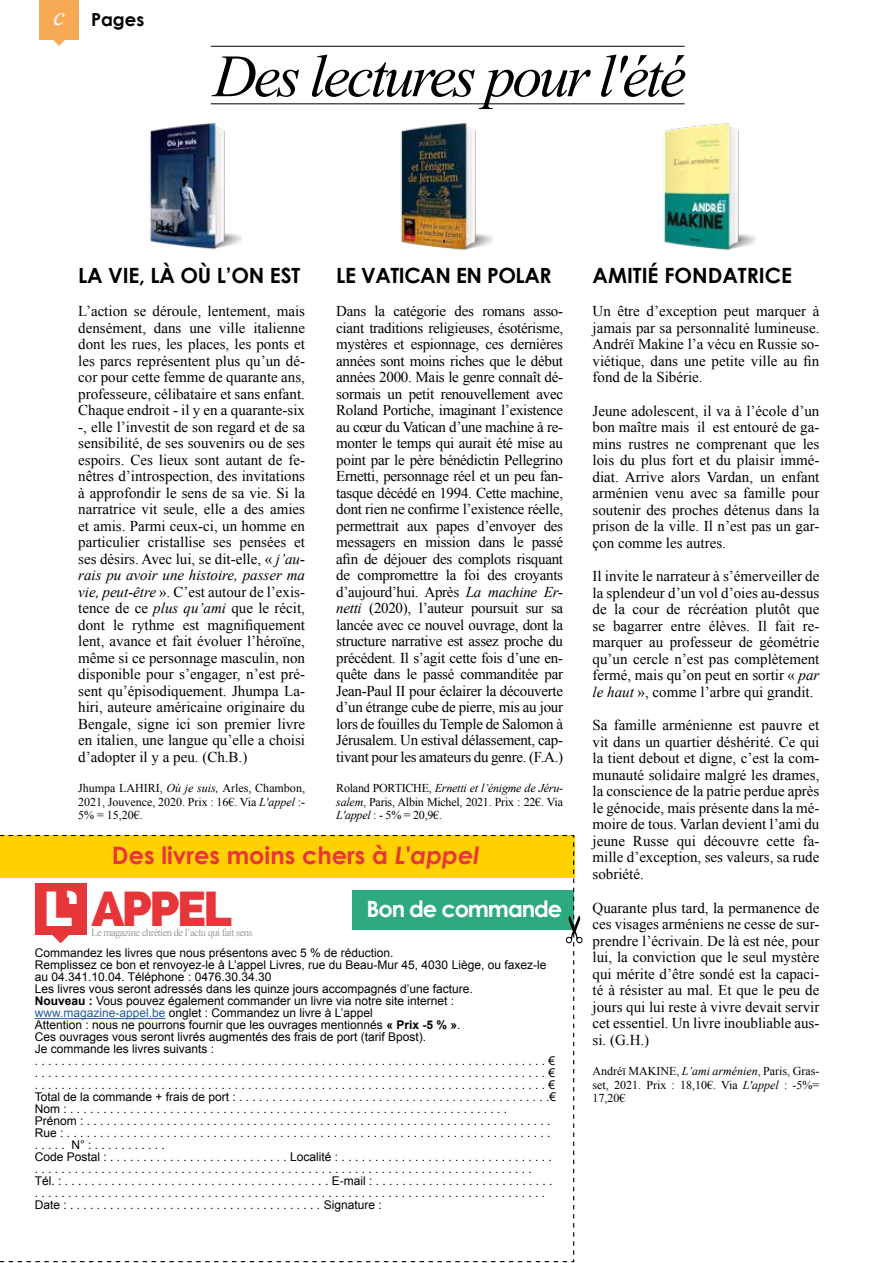
<style>
.page{position:relative;width:893px;height:1263px;background:#fff}
.page>*{position:absolute;margin:0;border:0;box-sizing:border-box;transform-origin:0 0}
.t1{font:italic 60px "Times New Roman";letter-spacing:-.05em;color:#000}
.t2{font:800 48.45px "Raleway";letter-spacing:-.05em;color:#e7363a}
.t3{font:700 24px "Century Gothic";color:#e7363a}
.t4{font:700 22.5px "Century Gothic";letter-spacing:-.05em;color:#fff}
.t5{font:700 21px "Century Gothic";letter-spacing:-.01em;color:#000}
.t6{font:700 18px "Century Gothic";color:#000}
.t7{font:15px/16.5px "Times New Roman";color:#000;text-align:justify}
.t8{font:12px/12px "Arial";color:#000}
.t9{font:12px/13.5px "Times New Roman";color:#000;text-align:justify}
.t10{font:10.65px "Times New Roman";letter-spacing:-.05em;color:#9d9d9c}
.s1{font-family:"Times New Roman";font-weight:400;font-style:italic;font-size:26.1px;color:#fff}
.s2{font-style:italic}
.s3{color:#fff}
.s4{font-weight:700}
.s5{color:#275b9b}
</style>
<div class="page">
<div style="left:39px;top:0;width:40px;height:39px;background:#f7aa55"></div>
<svg style="left:53px;top:39px;width:13px;height:7px"></svg>
<img style="left:149px;top:123px;width:93px;height:127px">
<img style="left:663px;top:123px;width:93px;height:128px">
<img style="left:400px;top:123px;width:93px;height:128px">
<hr style="left:211px;top:46px;width:474px;height:1px;background:#000">
<hr style="left:211px;top:103px;width:474px;height:1px;background:#000">
<svg style="left:0;top:835px;width:583px;height:420px"></svg>
<hr style="left:35px;top:1018px;width:130px;height:1px;background:#275b9b">
<p class="t6" style="left:53px;top:8px;width:92px"><span class="s1">c</span> Pages</p>
<h1 class="t1" style="left:213px;top:43px;width:474px">Des lectures pour l'été</h1>
<h3 class="t5" style="left:78px;top:262px;width:223px">LA VIE, LÀ OÙ L’ON EST</h3>
<p class="t7" style="left:78px;top:303px;width:228px">L’action se déroule, lentement, mais densément, dans une ville italienne dont les rues, les places, les ponts et les parcs représentent plus qu’un dé&shy;cor pour cette femme de quarante ans, professeure, célibataire et sans enfant.<br>Chaque endroit - il y en a quarante-six -, elle l’investit de son regard et de sa sensibilité, de ses souvenirs ou de ses espoirs. Ces lieux sont autant de fe&shy;nêtres d’introspection, des invitations à approfondir le sens de sa vie. Si la narratrice vit seule, elle a des amies et amis. Parmi ceux-ci, un homme en particulier cristallise ses pensées et ses désirs. Avec lui, se dit-elle, « <span class="s2">j’au&shy;rais pu avoir une histoire, passer ma vie, peut-être</span> ». C’est autour de l’exis&shy;tence de ce <span class="s2">plus qu’ami</span> que le récit, dont le rythme est magnifiquement lent, avance et fait évoluer l’héroïne, même si ce personnage masculin, non disponible pour s’engager, n’est pré&shy;sent qu’épisodiquement. Jhumpa La&shy;hiri, auteure américaine originaire du Bengale, signe ici son premier livre en italien, une langue qu’elle a choisi d’adopter il y a peu. (Ch.B.)</p>
<p class="t9" style="left:78px;top:782px;width:228px">Jhumpa LAHIRI, <span class="s2">Où je suis,</span> Arles, Chambon, 2021, Jouvence, 2020. Prix : 16€. Via <span class="s2">L'appel</span> :- 5% = 15,20€.</p>
<h3 class="t5" style="left:336px;top:262px;width:217px">LE VATICAN EN POLAR</h3>
<p class="t7" style="left:336px;top:303px;width:228px">Dans la catégorie des romans asso&shy;ciant traditions religieuses, ésotérisme, mystères et espionnage, ces dernières années sont moins riches que le début années 2000. Mais le genre connaît dé&shy;sormais un petit renouvellement avec Roland Portiche, imaginant l’existence au cœur du Vatican d’une machine à re&shy;monter le temps qui aurait été mise au point par le père bénédictin Pellegrino Ernetti, personnage réel et un peu fan&shy;tasque décédé en 1994. Cette machine, dont rien ne confirme l’existence réelle, permettrait aux papes d’envoyer des messagers en mission dans le passé afin de déjouer des complots risquant de compromettre la foi des croyants d’aujourd’hui. Après <span class="s2">La machine Er&shy;netti</span> (2020), l’auteur poursuit sur sa lancée avec ce nouvel ouvrage, dont la structure narrative est assez proche du précédent. Il s’agit cette fois d’une en&shy;quête dans le passé commanditée par Jean-Paul II pour éclairer la découverte d’un étrange cube de pierre, mis au jour lors de fouilles du Temple de Salomon à Jérusalem. Un estival délassement, cap&shy;tivant pour les amateurs du genre. (F.A.)</p>
<p class="t9" style="left:336px;top:782px;width:228px">Roland PORTICHE, <span class="s2">Ernetti et l’énigme de Jéru&shy;salem</span>, Paris, Albin Michel, 2021. Prix : 22€. Via <span class="s2">L'appel</span> : - 5% = 20,9€.</p>
<h3 class="t3" style="left:112px;top:840px;width:369px">Des livres moins chers à <span class="s2">L'appel</span></h3>
<h2 class="t2" style="left:44px;top:881px;width:190px"><span class="s3">L’</span> APPEL</h2>
<p class="t10" style="left:91px;top:926px;width:163px">Le magazine chrétien de l’actu qui fait sens</p>
<p class="t8" style="left:35px;top:947px;width:523px">Commandez les livres que nous présentons avec 5 % de réduction.<br>Remplissez ce bon et renvoyez-le à L’appel Livres, rue du Beau-Mur 45, 4030 Liège, ou faxez-le au 04.341.10.04. Téléphone : 0476.30.34.30<br>Les livres vous seront adressés dans les quinze jours accompagnés d’une facture.<br><span class="s4">Nouveau :</span> Vous pouvez également commander un livre via notre site internet : <span class="s5">www.magazine-appel.be</span> onglet : Commandez un livre à L’appel<br>Attention : nous ne pourrons fournir que les ouvrages mentionnés <span class="s4">« Prix -5 % »</span>.<br>Ces ouvrages vous seront livrés augmentés des frais de port (tarif Bpost).<br>Je commande les livres suivants :<br>. . . . . . . . . . . . . . . . . . . . . . . . . . . . . . . . . . . . . . . . . . . . . . . . . . . . . . . . . . . . . . . . . . . . . . . . . . . . . € . . . . . . . . . . . . . . . . . . . . . . . . . . . . . . . . . . . . . . . . . . . . . . . . . . . . . . . . . . . . . . . . . . . . . . . . . . . . . € . . . . . . . . . . . . . . . . . . . . . . . . . . . . . . . . . . . . . . . . . . . . . . . . . . . . . . . . . . . . . . . . . . . . . . . . . . . . . € Total de la commande + frais de port : . . . . . . . . . . . . . . . . . . . . . . . . . . . . . . . . . . . . . . . . . . . . . . .€ Nom : . . . . . . . . . . . . . . . . . . . . . . . . . . . . . . . . . . . . . . . . . . . . . . . . . . . . . . . . . . . . . . . . . .<br>Prénom : . . . . . . . . . . . . . . . . . . . . . . . . . . . . . . . . . . . . . . . . . . . . . . . . . . . . . . . . . . . . . . . . . . . . . .<br>Rue : . . . . . . . . . . . . . . . . . . . . . . . . . . . . . . . . . . . . . . . . . . . . . . . . . . . . . . . . . . . . . . . . . . . . . . . . . . . . . . N° : . . . . . . . . . . .<br>Code Postal : . . . . . . . . . . . . . . . . . . . . . . . . . . . Localité : . . . . . . . . . . . . . . . . . . . . . . . . . . . . . . . . . . . . . . . . . . . . . . . . . . . . . . . . . . . . . . . . . . . . . . . . . . . . . . . . . . . . . . . . . . . . . . . . . . . . . . . . . . .<br>Tél. : . . . . . . . . . . . . . . . . . . . . . . . . . . . . . . . . . . . . . . . . E-mail : . . . . . . . . . . . . . . . . . . . . . . . . . . . . . . . . . . . . . . . . . . . . . . . . . . . . . . . . . . . . . . . . . . . . . . . . . . . . . . . . . . . . . . . . . . . . . . . . . . . . . . . .<br>Date : . . . . . . . . . . . . . . . . . . . . . . . . . . . . . . . . . . . . . . Signature :</p>
<h3 class="t4" style="left:366px;top:894px;width:197px">Bon de commande</h3>
<h3 class="t5" style="left:593px;top:262px;width:201px">AMITIÉ FONDATRICE</h3>
<p class="t7" style="left:593px;top:303px;width:228px">Un être d’exception peut marquer à jamais par sa personnalité lumineuse.<br>Andréï Makine l’a vécu en Russie so&shy;viétique, dans une petite ville au fin fond de la Sibérie.</p>
<p class="t7" style="left:593px;top:403px;width:228px">Jeune adolescent, il va à l’école d’un bon maître mais il est entouré de ga&shy;mins rustres ne comprenant que les lois du plus fort et du plaisir immé&shy;diat. Arrive alors Vardan, un enfant arménien venu avec sa famille pour soutenir des proches détenus dans la prison de la ville. Il n’est pas un gar&shy;çon comme les autres.</p>
<p class="t7" style="left:593px;top:568px;width:228px">Il invite le narrateur à s’émerveiller de la splendeur d’un vol d’oies au-dessus de la cour de récréation plutôt que se bagarrer entre élèves. Il fait re&shy;marquer au professeur de géométrie qu’un cercle n’est pas complètement fermé, mais qu’on peut en sortir « <span class="s2">par le haut</span> », comme l’arbre qui grandit.</p>
<p class="t7" style="left:593px;top:717px;width:228px">Sa famille arménienne est pauvre et vit dans un quartier déshérité. Ce qui la tient debout et digne, c’est la com&shy;munauté solidaire malgré les drames, la conscience de la patrie perdue après le génocide, mais présente dans la mé&shy;moire de tous. Varlan devient l’ami du jeune Russe qui découvre cette fa&shy;mille d’exception, ses valeurs, sa rude sobriété.</p>
<p class="t7" style="left:593px;top:899px;width:228px">Quarante plus tard, la permanence de ces visages arméniens ne cesse de sur&shy;prendre l’écrivain. De là est née, pour lui, la conviction que le seul mystère qui mérite d’être sondé est la capaci&shy;té à résister au mal. Et que le peu de jours qui lui reste à vivre devait servir cet essentiel. Un livre inoubliable aus&shy;si. (G.H.)</p>
<p class="t9" style="left:593px;top:1064px;width:228px">Andréï MAKINE, <span class="s2">L’ami arménien</span>, Paris, Gras&shy;set, 2021. Prix : 18,10€. Via <span class="s2">L'appel</span> : -5%= 17,20€</p>
</div>
